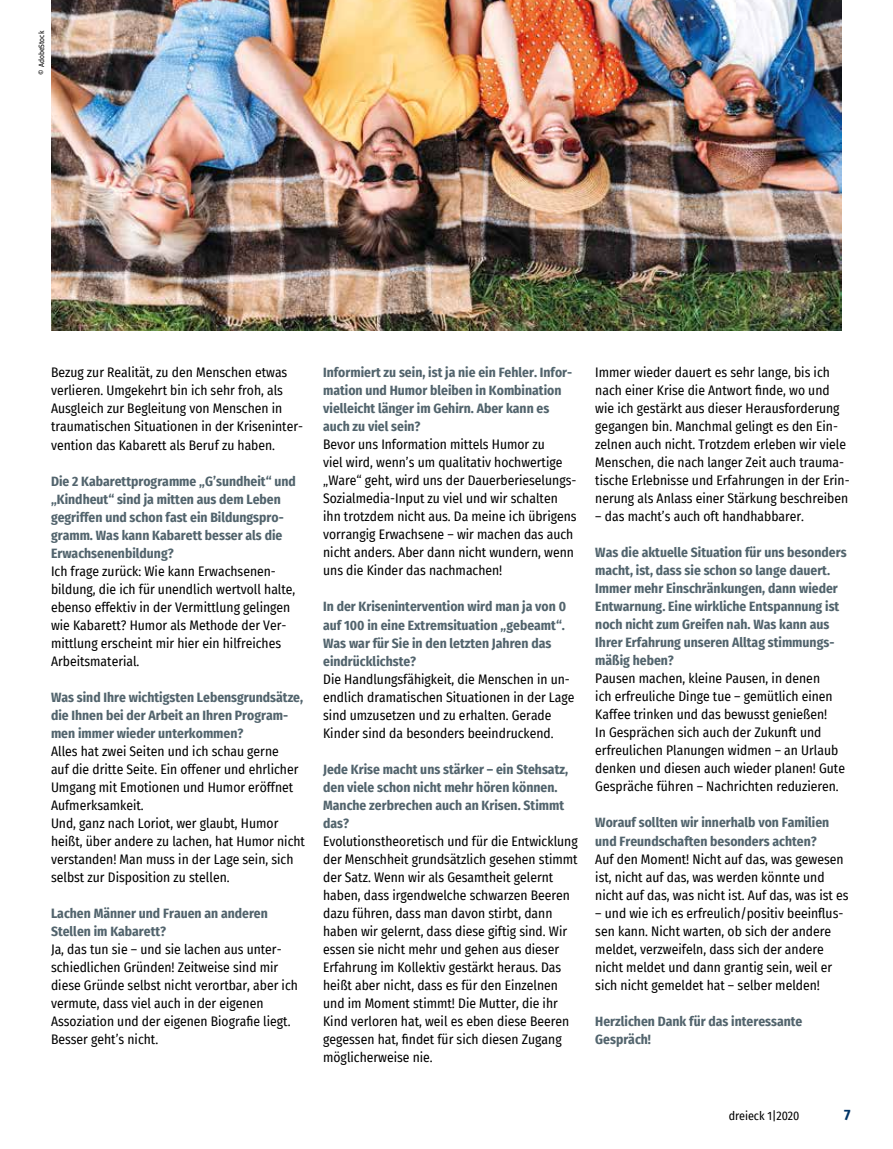
<style>
.page{position:relative;width:893px;height:1149px;background:#fff}
.page>*{position:absolute;margin:0;border:0;box-sizing:border-box;transform-origin:0 0}
.t1{font:700 15px "Fira Sans Condensed";color:#003466}
.t2{font:13.5px/18px "Fira Sans Condensed";color:#000}
.t3{font:700 13.5px/18px "Fira Sans Condensed";color:#52646d}
.t4{font:12px "Fira Sans Condensed";color:#000}
.t5{font:7.5px "Fira Sans Condensed";color:#000}
</style>
<div class="page">
<img style="left:51px;top:0;width:791px;height:331px">
<p class="t5" style="left:36px;top:74px;width:45px;rotate:-90deg">© AdobeStock</p>
<p class="t2" style="left:51px;top:363px;width:253px">Bezug zur Realität, zu den Menschen etwas verlieren. Umgekehrt bin ich sehr froh, als Ausgleich zur Begleitung von Menschen in traumatischen Situationen in der Kriseninter&shy;vention das Kabarett als Beruf zu haben.</p>
<p class="t3" style="left:51px;top:471px;width:246px">Die 2 Kabarettprogramme „G’sundheit“ und „Kindheut“ sind ja mitten aus dem Leben gegriffen und schon fast ein Bildungspro&shy;gramm. Was kann Kabarett besser als die Erwachsenenbildung?</p>
<p class="t2" style="left:51px;top:561px;width:246px">Ich frage zurück: Wie kann Erwachsenen&shy;bildung, die ich für unendlich wertvoll halte, ebenso effektiv in der Vermittlung gelingen wie Kabarett? Humor als Methode der Ver&shy;mittlung erscheint mir hier ein hilfreiches Arbeitsmaterial.</p>
<p class="t3" style="left:51px;top:686px;width:254px">Was sind Ihre wichtigsten Lebensgrundsätze, die Ihnen bei der Arbeit an Ihren Program&shy;men immer wieder unterkommen?</p>
<p class="t2" style="left:51px;top:741px;width:255px">Alles hat zwei Seiten und ich schau gerne<br>auf die dritte Seite. Ein offener und ehrlicher Umgang mit Emotionen und Humor eröffnet Aufmerksamkeit.<br>Und, ganz nach Loriot, wer glaubt, Humor heißt, über andere zu lachen, hat Humor nicht verstanden! Man muss in der Lage sein, sich selbst zur Disposition zu stellen.</p>
<p class="t3" style="left:51px;top:902px;width:218px">Lachen Männer und Frauen an anderen<br>Stellen im Kabarett?</p>
<p class="t2" style="left:51px;top:939px;width:248px">Ja, das tun sie – und sie lachen aus unter&shy;schiedlichen Gründen! Zeitweise sind mir diese Gründe selbst nicht verortbar, aber ich vermute, dass viel auch in der eigenen Assoziation und der eigenen Biografie liegt.<br>Besser geht’s nicht.</p>
<p class="t3" style="left:323px;top:362px;width:251px">Informiert zu sein, ist ja nie ein Fehler. Infor&shy;mation und Humor bleiben in Kombination vielleicht länger im Gehirn. Aber kann es auch zu viel sein?</p>
<p class="t2" style="left:323px;top:435px;width:255px">Bevor uns Information mittels Humor zu<br>viel wird, wenn’s um qualitativ hochwertige „Ware“ geht, wird uns der Dauerberieselungs-Sozialmedia-Input zu viel und wir schalten ihn trotzdem nicht aus. Da meine ich übrigens vorrangig Erwachsene – wir machen das auch nicht anders. Aber dann nicht wundern, wenn uns die Kinder das nachmachen!</p>
<p class="t3" style="left:323px;top:596px;width:244px">In der Krisenintervention wird man ja von 0 auf 100 in eine Extremsituation „gebeamt“.<br>Was war für Sie in den letzten Jahren das eindrücklichste?</p>
<p class="t2" style="left:323px;top:669px;width:253px">Die Handlungsfähigkeit, die Menschen in un&shy;endlich dramatischen Situationen in der Lage sind umzusetzen und zu erhalten. Gerade Kinder sind da besonders beeindruckend.</p>
<p class="t3" style="left:323px;top:758px;width:246px">Jede Krise macht uns stärker – ein Stehsatz, den viele schon nicht mehr hören können.<br>Manche zerbrechen auch an Krisen. Stimmt das?</p>
<p class="t2" style="left:323px;top:831px;width:256px">Evolutionstheoretisch und für die Entwicklung der Menschheit grundsätzlich gesehen stimmt der Satz. Wenn wir als Gesamtheit gelernt haben, dass irgendwelche schwarzen Beeren dazu führen, dass man davon stirbt, dann haben wir gelernt, dass diese giftig sind. Wir essen sie nicht mehr und gehen aus dieser Erfahrung im Kollektiv gestärkt heraus. Das heißt aber nicht, dass es für den Einzelnen und im Moment stimmt! Die Mutter, die ihr Kind verloren hat, weil es eben diese Beeren gegessen hat, findet für sich diesen Zugang möglicherweise nie.</p>
<p class="t2" style="left:595px;top:363px;width:256px">Immer wieder dauert es sehr lange, bis ich nach einer Krise die Antwort finde, wo und wie ich gestärkt aus dieser Herausforderung gegangen bin. Manchmal gelingt es den Ein&shy;zelnen auch nicht. Trotzdem erleben wir viele Menschen, die nach langer Zeit auch trauma&shy;tische Erlebnisse und Erfahrungen in der Erin&shy;nerung als Anlass einer Stärkung beschreiben</p>
<p class="t2" style="left:595px;top:507px;width:210px">– das macht’s auch oft handhabbarer.</p>
<p class="t3" style="left:595px;top:542px;width:253px">Was die aktuelle Situation für uns besonders macht, ist, dass sie schon so lange dauert.<br>Immer mehr Einschränkungen, dann wieder Entwarnung. Eine wirkliche Entspannung ist noch nicht zum Greifen nah. Was kann aus Ihrer Erfahrung unseren Alltag stimmungs&shy;mäßig heben?</p>
<p class="t2" style="left:595px;top:669px;width:251px">Pausen machen, kleine Pausen, in denen<br>ich erfreuliche Dinge tue – gemütlich einen Kaffee trinken und das bewusst genießen!<br>In Gesprächen sich auch der Zukunft und erfreulichen Planungen widmen – an Urlaub denken und diesen auch wieder planen! Gute Gespräche führen – Nachrichten reduzieren.</p>
<p class="t3" style="left:595px;top:812px;width:236px">Worauf sollten wir innerhalb von Familien und Freundschaften besonders achten?</p>
<p class="t2" style="left:595px;top:849px;width:255px">Auf den Moment! Nicht auf das, was gewesen ist, nicht auf das, was werden könnte und nicht auf das, was nicht ist. Auf das, was ist es</p>
<p class="t2" style="left:595px;top:903px;width:250px">– und wie ich es erfreulich/positiv beeinflus&shy;sen kann. Nicht warten, ob sich der andere meldet, verzweifeln, dass sich der andere nicht meldet und dann grantig sein, weil er sich nicht gemeldet hat – selber melden!</p>
<p class="t3" style="left:595px;top:1010px;width:209px">Herzlichen Dank für das interessante<br>Gespräch!</p>
<p class="t4" style="left:729px;top:1106px;width:72px">dreieck 1|2020</p>
<p class="t1" style="left:844px;top:1102px;width:8px">7</p>
</div>
